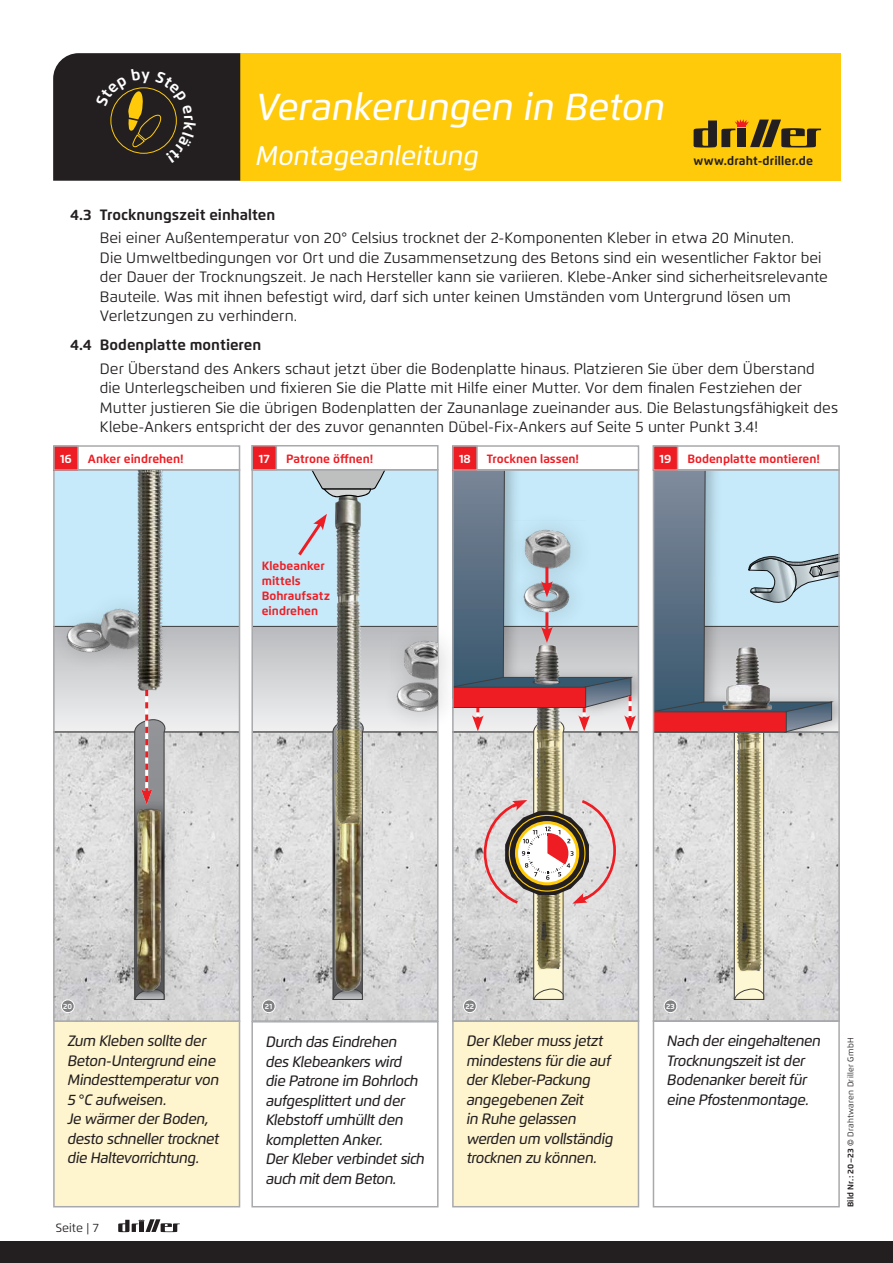
<style>
.page{position:relative;width:893px;height:1263px;background:#fff}
.page>*{position:absolute;margin:0;border:0;box-sizing:border-box;transform-origin:0 0}
.t1{font:italic 500 37.5px "Flexo";color:#fff}
.t2{font:italic 500 27px "Flexo";letter-spacing:-.005em;color:#fff}
.t3{font:15px/19.5px "Flexo";color:#231f20}
.t4{font:italic 500 15px/19.5px "Flexo";letter-spacing:-.025em;color:#231f20}
.t5{font:700 15px "Flexo";color:#231f20}
.t6{font:700 12.15px "Flexo";letter-spacing:.01em;color:#231f20}
.t7{font:700 12px/15px "Flexo";color:#ee1d23}
.t8{font:700 12px "Flexo";color:#fff}
.t9{font:12px "Flexo";letter-spacing:.005em;color:#231f20}
.t10{font:8.25px "Flexo";letter-spacing:.035em;color:#231f20}
.t11{font:700 7.5px "Flexo";letter-spacing:.005em;color:#fff}
.s1{font-weight:700}
.s2{font-weight:500;font-style:italic}
</style>
<div class="page">
<div style="left:0;top:1241px;width:893px;height:22px;background:#231f20"></div>
<svg style="left:118px;top:1219px;width:62px;height:13px"></svg>
<div style="left:240px;top:53px;width:601px;height:128px;background:#feca0a"></div>
<svg style="left:693px;top:119px;width:128px;height:29px"></svg>
<div style="left:251px;top:1021px;width:188px;height:186px;border:2px solid #a8a9ad"></div>
<div style="left:55px;top:1022px;width:184px;height:184px;background:#fef4ce"></div>
<div style="left:53px;top:1020px;width:187px;height:187px;border:2px solid #a8a9ad"></div>
<div style="left:252px;top:470px;width:186px;height:551px;background:#c6eafa"></div>
<img style="left:293px;top:498px;width:91px;height:128px">
<svg style="left:312px;top:472px;width:73px;height:26px"></svg>
<div style="left:251px;top:469px;width:188px;height:553px;border:2px solid #a8a9ad"></div>
<svg style="left:455px;top:1013px;width:181px;height:6px"></svg>
<svg style="left:656px;top:1013px;width:181px;height:6px"></svg>
<div style="left:452px;top:445px;width:187px;height:26px;border:2px solid #a8a9ad"></div>
<div style="left:453px;top:446px;width:24px;height:24px;background:#ee1d23"></div>
<div style="left:452px;top:445px;width:26px;height:26px;border:2px solid #a8a9ad"></div>
<svg style="left:653px;top:471px;width:187px;height:542px"></svg>
<div style="left:653px;top:445px;width:187px;height:26px;border:2px solid #a8a9ad"></div>
<div style="left:653px;top:446px;width:25px;height:24px;background:#ee1d23"></div>
<div style="left:653px;top:445px;width:25px;height:26px;border:2px solid #a8a9ad"></div>
<div style="left:454px;top:1022px;width:184px;height:184px;background:#fef4ce"></div>
<div style="left:452px;top:1020px;width:187px;height:187px;border:2px solid #a8a9ad"></div>
<svg style="left:252px;top:626px;width:186px;height:387px"></svg>
<div style="left:251px;top:445px;width:188px;height:25px;border:2px solid #a8a9ad"></div>
<div style="left:252px;top:446px;width:24px;height:24px;background:#ee1d23"></div>
<div style="left:251px;top:445px;width:26px;height:25px;border:2px solid #a8a9ad"></div>
<div style="left:653px;top:1020px;width:187px;height:187px;border:2px solid #a8a9ad"></div>
<svg style="left:295px;top:514px;width:32px;height:45px"></svg>
<div style="left:54px;top:470px;width:185px;height:551px;background:#c6eafa"></div>
<div style="left:53px;top:469px;width:187px;height:553px;border:2px solid #a8a9ad"></div>
<div style="left:53px;top:445px;width:187px;height:26px;border:2px solid #a8a9ad"></div>
<div style="left:54px;top:446px;width:24px;height:24px;background:#ee1d23"></div>
<div style="left:53px;top:445px;width:26px;height:26px;border:2px solid #a8a9ad"></div>
<svg style="left:54px;top:626px;width:185px;height:387px"></svg>
<div style="left:381px;top:666px;width:78px;height:66px;background:#231f20;opacity:.2"></div>
<img style="left:396px;top:704px;width:41px;height:13px">
<div style="left:52px;top:606px;width:81px;height:67px;background:#231f20;opacity:.2"></div>
<img style="left:66px;top:618px;width:15px;height:39px">
<div style="left:119px;top:791px;width:66px;height:223px;background:#231f20;opacity:.2"></div>
<img style="left:126px;top:796px;width:44px;height:216px">
<div style="left:384px;top:621px;width:80px;height:83px;background:#231f20;opacity:.2"></div>
<img style="left:391px;top:631px;width:46px;height:52px">
<div style="left:81px;top:590px;width:91px;height:84px;background:#231f20;opacity:.2"></div>
<img style="left:89px;top:601px;width:28px;height:52px">
<img style="left:117px;top:471px;width:73px;height:234px">
<svg style="left:453px;top:470px;width:185px;height:543px"></svg>
<div style="left:53px;top:53px;width:187px;height:128px;background:#231f20"></div>
<h1 class="t1" style="left:255px;top:84px;width:411px">Verankerungen in Beton</h1>
<h2 class="t2" style="left:255px;top:139px;width:224px">Montageanleitung</h2>
<p class="t6" style="left:694px;top:153px;width:121px">www.draht-driller.de</p>
<p class="t5" style="left:70px;top:205px;width:207px">4.3 Trocknungszeit einhalten</p>
<p class="t3" style="left:100px;top:228px;width:730px">Bei einer Außentemperatur von 20° Celsius trocknet der 2-Komponenten Kleber in etwa 20 Minuten.<br>Die Umweltbedingungen vor Ort und die Zusammensetzung des Betons sind ein wesentlicher Faktor bei der Dauer der Trocknungszeit. Je nach Hersteller kann sie variieren. Klebe-Anker sind sicherheitsrelevante Bauteile. Was mit ihnen befestigt wird, darf sich unter keinen Umständen vom Untergrund lösen um Verletzungen zu verhindern.</p>
<p class="t5" style="left:70px;top:335px;width:193px">4.4 Bodenplatte montieren</p>
<p class="t3" style="left:100px;top:359px;width:740px">Der Überstand des Ankers schaut jetzt über die Bodenplatte hinaus. Platzieren Sie über dem Überstand die Unterlegscheiben und fixieren Sie die Platte mit Hilfe einer Mutter. Vor dem finalen Festziehen der Mutter justieren Sie die übrigen Bodenplatten der Zaunanlage zueinander aus. Die Belastungsfähigkeit des Klebe-Ankers entspricht der des zuvor genannten Dübel-Fix-Ankers auf Seite 5 unter Punkt 3.4!</p>
<p class="t8" style="left:60px;top:451px;width:13px">16</p>
<p class="t7" style="left:88px;top:451px;width:97px">Anker eindrehen!</p>
<p class="t8" style="left:259px;top:451px;width:12px">17</p>
<p class="t7" style="left:286px;top:451px;width:89px">Patrone öffnen!</p>
<p class="t7" style="left:262px;top:559px;width:70px">Klebeanker mittels<br>Bohraufsatz eindrehen</p>
<p class="t8" style="left:459px;top:451px;width:13px">18</p>
<p class="t7" style="left:487px;top:451px;width:94px">Trocknen lassen!</p>
<p class="t8" style="left:660px;top:451px;width:13px">19</p>
<p class="t7" style="left:687px;top:451px;width:134px">Bodenplatte montieren!</p>
<p class="t11" style="left:63px;top:1001px;width:10px">20</p>
<p class="t4" style="left:67px;top:1031px;width:153px">Zum Kleben sollte der<br>Beton-Untergrund eine<br>Mindesttemperatur von<br>5 °C aufweisen.<br>Je wärmer der Boden, desto schneller trocknet die Haltevorrichtung.</p>
<p class="t9" style="left:56px;top:1220px;width:45px">Seite | 7</p>
<p class="t11" style="left:265px;top:1001px;width:9px">21</p>
<p class="t4" style="left:266px;top:1032px;width:160px">Durch das Eindrehen<br>des Klebeankers wird die Patrone im Bohrloch aufgesplittert und der<br>Klebstoff umhüllt den kompletten Anker.<br>Der Kleber verbindet sich auch mit dem Beton.</p>
<p class="t11" style="left:465px;top:1001px;width:10px">22</p>
<p class="t4" style="left:466px;top:1031px;width:148px">Der Kleber muss jetzt mindestens für die auf der Kleber-Packung angegebenen Zeit<br>in Ruhe gelassen werden um vollständig trocknen zu können.</p>
<p class="t11" style="left:666px;top:1001px;width:10px">23</p>
<p class="t4" style="left:667px;top:1031px;width:155px">Nach der eingehaltenen<br>Trocknungszeit ist der<br>Bodenanker bereit für eine Pfostenmontage.</p>
<p class="t10" style="left:845px;top:1207px;width:171px;rotate:-90deg"><span class="s1">Bild Nr.: 20–23</span> <span class="s2">©</span> Drahtwaren Driller GmbH</p>
</div>
